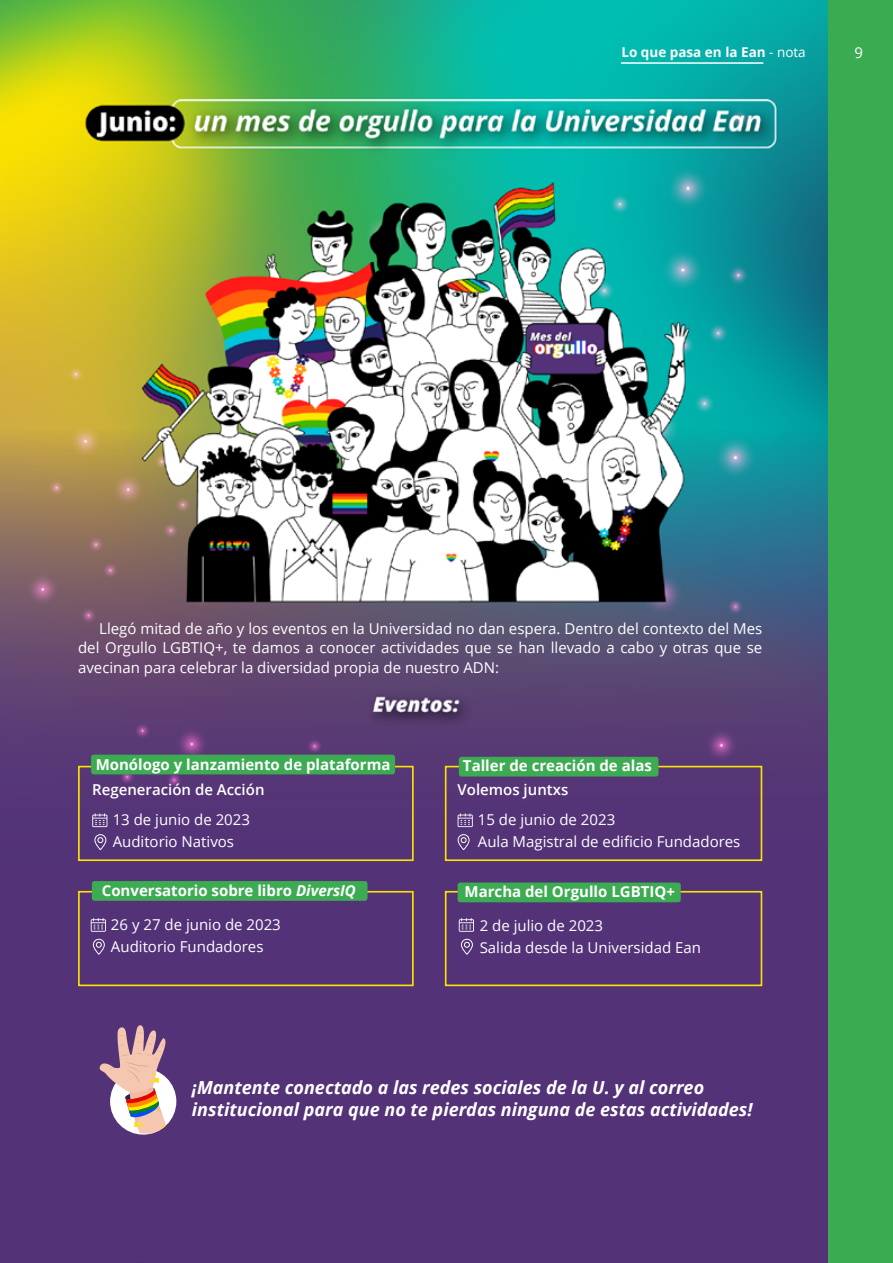
<style>
.page{position:relative;width:893px;height:1263px;background:#fff}
.page>*{position:absolute;margin:0;border:0;box-sizing:border-box;transform-origin:0 0}
.t1{font:italic 700 18px/21.6px "Open Sans";color:#fff}
.t2{font:15px/22px "Open Sans";color:#fff}
.t3{font:700 15px "Open Sans";color:#fff}
.t4{font:600 15px "Open Sans";color:#fff}
.t5{font:700 13.5px "Open Sans";color:#fff}
.s1{font-weight:400}
.s2{font-style:italic}
</style>
<div class="page">
<img style="left:0;top:0;width:828px;height:1263px">
<svg style="left:0;top:1066px;width:1px;height:197px"></svg>
<div style="left:78px;top:766px;width:336px;height:95px;border:2px solid #fae300"></div>
<div style="left:445px;top:766px;width:317px;height:95px;border:2px solid #fae300"></div>
<div style="left:78px;top:891px;width:336px;height:95px;border:2px solid #fae300"></div>
<div style="left:445px;top:891px;width:317px;height:95px;border:2px solid #fae300"></div>
<div style="left:459px;top:757px;width:199px;height:19px;background:#3dab52;border-radius:3px"></div>
<div style="left:92px;top:881px;width:275px;height:20px;background:#3dab52;border-radius:3px"></div>
<div style="left:458px;top:882px;width:223px;height:20px;background:#3dab52;border-radius:3px"></div>
<div style="left:91px;top:755px;width:304px;height:19px;background:#3dab52;border-radius:3px"></div>
<div style="left:828px;top:0;width:65px;height:1263px;background:#3bab52"></div>
<hr style="left:621px;top:62px;width:142px;height:2px;background:#fff">
<svg style="left:92px;top:813px;width:15px;height:14px"></svg>
<svg style="left:458px;top:813px;width:15px;height:14px"></svg>
<svg style="left:91px;top:918px;width:15px;height:14px"></svg>
<svg style="left:459px;top:918px;width:15px;height:14px"></svg>
<svg style="left:94px;top:834px;width:12px;height:16px"></svg>
<svg style="left:458px;top:834px;width:12px;height:16px"></svg>
<svg style="left:93px;top:939px;width:12px;height:16px"></svg>
<svg style="left:461px;top:939px;width:12px;height:16px"></svg>
<div style="left:110px;top:1068px;width:66px;height:66px;background:#fff;border-radius:50%"></div>
<svg style="left:100px;top:1025px;width:67px;height:108px;background:#b8959d"></svg>
<p class="t5" style="left:621px;top:43px;width:186px">Lo que pasa en la Ean <span class="s1">- nota</span></p>
<p class="t2" style="left:854px;top:41px;width:10px">9</p>
<p class="t2" style="left:78px;top:618px;width:686px;line-height:19.5px;text-align:justify;text-indent:21px">Llegó mitad de año y los eventos en la Universidad no dan espera. Dentro del contexto del Mes del Orgullo LGBTIQ+, te damos a conocer actividades que se han llevado a cabo y otras que se avecinan para celebrar la diversidad propia de nuestro ADN:</p>
<p class="t3" style="left:96px;top:754px;width:296px">Monólogo y lanzamiento de plataforma</p>
<p class="t3" style="left:463px;top:755px;width:190px">Taller de creación de alas</p>
<p class="t4" style="left:92px;top:779px;width:174px">Regeneración de Acción</p>
<p class="t4" style="left:458px;top:779px;width:112px">Volemos juntxs</p>
<p class="t2" style="left:113px;top:808px;width:139px">13 de junio de 2023<br>Auditorio Nativos</p>
<p class="t3" style="left:102px;top:880px;width:256px">Conversatorio sobre libro <span class="s2">DiversIQ</span></p>
<p class="t2" style="left:111px;top:913px;width:171px">26 y 27 de junio de 2023<br>Auditorio Fundadores</p>
<p class="t2" style="left:478px;top:808px;width:264px">15 de junio de 2023<br>Aula Magistral de edificio Fundadores</p>
<p class="t3" style="left:465px;top:881px;width:212px">Marcha del Orgullo LGBTIQ+</p>
<p class="t2" style="left:480px;top:914px;width:223px">2 de julio de 2023<br>Salida desde la Universidad Ean</p>
<p class="t1" style="left:192px;top:1076px;width:562px">¡Mantente conectado a las redes sociales de la U. y al correo institucional para que no te pierdas ninguna de estas actividades!</p>
</div>
